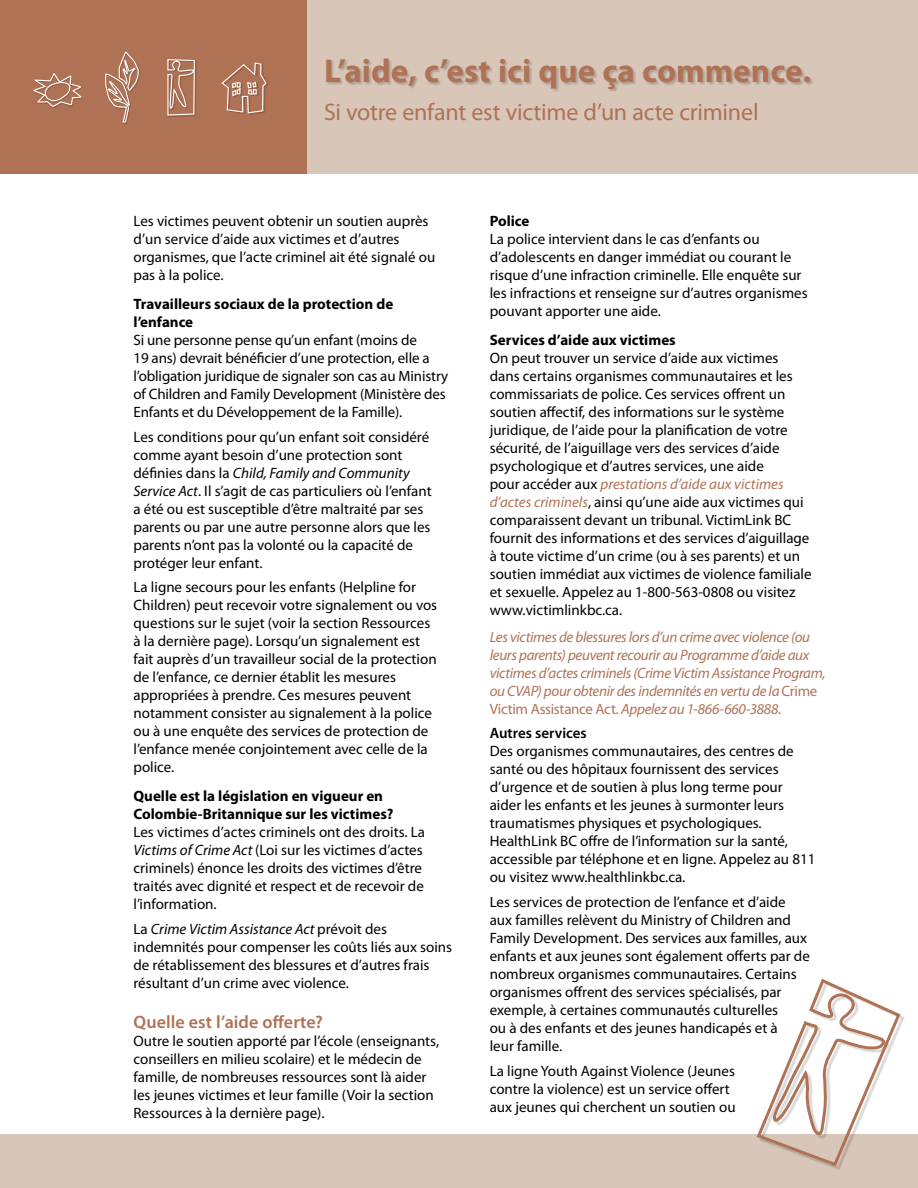
<style>
.page{position:relative;width:918px;height:1188px;background:#fff}
.page>*{position:absolute;margin:0;border:0;box-sizing:border-box;transform-origin:0 0}
.t1{font:700 33px "Myriad Pro";letter-spacing:.005em;color:#b07255}
.t2{font:24px "Myriad Pro";letter-spacing:-.01em;color:#b07255}
.t3{font:600 18px "Myriad Pro";letter-spacing:.005em;color:#b07255}
.t4{font:15px/18px "Myriad Pro";color:#000}
.t5{font:italic 15px/18px "Myriad Pro";letter-spacing:-.025em;color:#b07255}
.t6{font:700 15px/18px "Myriad Pro";color:#000}
.t7{font:600 15px "Myriad Pro";color:#000}
.s1{font-style:italic}
.s2{font-style:italic;color:#b07255}
.s3{font-style:normal}
</style>
<div class="page">
<div style="left:0;top:0;width:918px;height:174px;background:#d8c6b8"></div>
<div style="left:0;top:0;width:306px;height:174px;background:#b07255"></div>
<svg style="left:33px;top:73px;width:49px;height:35px"></svg>
<svg style="left:105px;top:51px;width:34px;height:72px"></svg>
<svg style="left:167px;top:59px;width:29px;height:58px"></svg>
<svg style="left:221px;top:62px;width:46px;height:52px"></svg>
<div style="left:0;top:1134px;width:918px;height:54px;background:#d8c6b8"></div>
<div style="left:759px;top:981px;width:145px;height:189px;background:#000;opacity:.15"></div>
<svg style="left:756px;top:978px;width:146px;height:190px"></svg>
<div style="left:327px;top:59px;width:487px;height:33px;background:#000;opacity:.2"></div>
<h1 class="t1" style="left:324px;top:49px;width:489px">L’aide, c’est ici que ça commence.</h1>
<h2 class="t2" style="left:324px;top:97px;width:436px">Si votre enfant est victime d’un acte criminel</h2>
<p class="t4" style="left:134px;top:211px;width:303px">Les victimes peuvent obtenir un soutien auprès d’un service d’aide aux victimes et d’autres organismes, que l’acte criminel ait été signalé ou pas à la police.</p>
<p class="t6" style="left:134px;top:294px;width:261px">Travailleurs sociaux de la protection de l’enfance</p>
<p class="t4" style="left:134px;top:331px;width:316px">Si une personne pense qu’un enfant (moins de<br>19 ans) devrait bénéficier d’une protection, elle a l’obligation juridique de signaler son cas au Ministry of Children and Family Development (Ministère des Enfants et du Développement de la Famille).</p>
<p class="t4" style="left:134px;top:427px;width:300px">Les conditions pour qu’un enfant soit considéré comme ayant besoin d’une protection sont définies dans la <span class="s1">Child, Family and Community Service Act</span>. Il s’agit de cas particuliers où l’enfant a été ou est susceptible d’être maltraité par ses parents ou par une autre personne alors que les parents n’ont pas la volonté ou la capacité de protéger leur enfant.</p>
<p class="t4" style="left:134px;top:578px;width:305px">La ligne secours pour les enfants (Helpline for Children) peut recevoir votre signalement ou vos questions sur le sujet (voir la section Ressources à la dernière page). Lorsqu’un signalement est fait auprès d’un travailleur social de la protection de l’enfance, ce dernier établit les mesures appropriées à prendre. Ces mesures peuvent notamment consister au signalement à la police ou à une enquête des services de protection de l’enfance menée conjointement avec celle de la police.</p>
<p class="t6" style="left:134px;top:787px;width:262px">Quelle est la législation en vigueur en<br>Colombie-Britannique sur les victimes?</p>
<p class="t4" style="left:134px;top:823px;width:293px">Les victimes d’actes criminels ont des droits. La <span class="s1">Victims of Crime Act</span> (Loi sur les victimes d’actes criminels) énonce les droits des victimes d’être traités avec dignité et respect et de recevoir de l’information.</p>
<p class="t4" style="left:134px;top:920px;width:320px">La <span class="s1">Crime Victim Assistance Act</span> prévoit des indemnités pour compenser les coûts liés aux soins de rétablissement des blessures et d’autres frais résultant d’un crime avec violence.</p>
<p class="t3" style="left:134px;top:1011px;width:191px">Quelle est l’aide offerte?</p>
<p class="t4" style="left:134px;top:1032px;width:307px">Outre le soutien apporté par l’école (enseignants, conseillers en milieu scolaire) et le médecin de famille, de nombreuses ressources sont là aider les jeunes victimes et leur famille (Voir la section Ressources à la dernière page).</p>
<p class="t6" style="left:490px;top:211px;width:41px">Police</p>
<p class="t4" style="left:490px;top:229px;width:319px">La police intervient dans le cas d’enfants ou d’adolescents en danger immédiat ou courant le risque d’une infraction criminelle. Elle enquête sur les infractions et renseigne sur d’autres organismes pouvant apporter une aide.</p>
<p class="t6" style="left:490px;top:330px;width:188px">Services d’aide aux victimes</p>
<p class="t4" style="left:490px;top:349px;width:323px">On peut trouver un service d’aide aux victimes dans certains organismes communautaires et les commissariats de police. Ces services offrent un soutien affectif, des informations sur le système juridique, de l’aide pour la planification de votre sécurité, de l’aiguillage vers des services d’aide psychologique et d’autres services, une aide<br>pour accéder aux <span class="s2">prestations d’aide aux victimes d’actes criminels</span>, ainsi qu’une aide aux victimes qui comparaissent devant un tribunal. VictimLink BC fournit des informations et des services d’aiguillage à toute victime d’un crime (ou à ses parents) et un soutien immédiat aux victimes de violence familiale et sexuelle. Appelez au 1-800-563-0808 ou visitez www.victimlinkbc.ca.</p>
<p class="t5" style="left:490px;top:627px;width:337px">Les victimes de blessures lors d’un crime avec violence (ou leurs parents) peuvent recourir au Programme d’aide aux victimes d’actes criminels (Crime Victim Assistance Program, ou CVAP) pour obtenir des indemnités en vertu de la <span class="s3">Crime Victim Assistance Act</span>. Appelez au 1-866-660-3888.</p>
<p class="t7" style="left:490px;top:724px;width:99px">Autres services</p>
<p class="t4" style="left:490px;top:742px;width:327px">Des organismes communautaires, des centres de santé ou des hôpitaux fournissent des services d’urgence et de soutien à plus long terme pour aider les enfants et les jeunes à surmonter leurs traumatismes physiques et psychologiques.<br>HealthLink BC offre de l’information sur la santé, accessible par téléphone et en ligne. Appelez au 811 ou visitez www.healthlinkbc.ca.</p>
<p class="t4" style="left:490px;top:893px;width:322px">Les services de protection de l’enfance et d’aide aux familles relèvent du Ministry of Children and Family Development. Des services aux familles, aux enfants et aux jeunes sont également offerts par de nombreux organismes communautaires. Certains organismes offrent des services spécialisés, par exemple, à certaines communautés culturelles<br>ou à des enfants et des jeunes handicapés et à<br>leur famille.</p>
<p class="t4" style="left:490px;top:1061px;width:247px">La ligne Youth Against Violence (Jeunes contre la violence) est un service offert aux jeunes qui cherchent un soutien ou</p>
</div>
